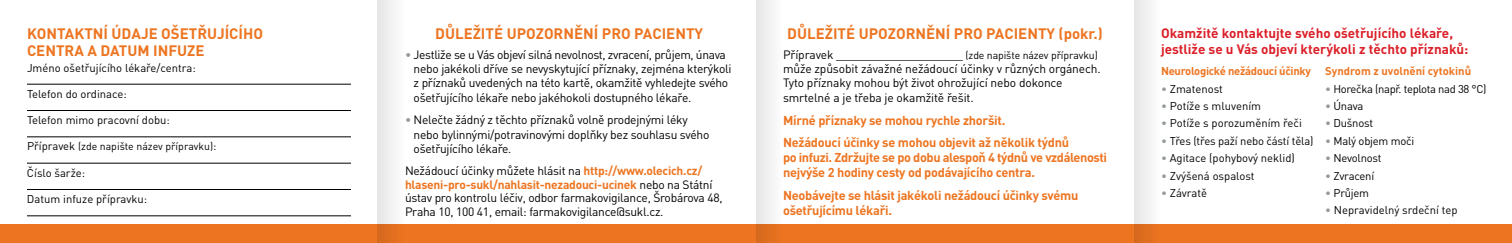
<style>
.page{position:relative;width:1512px;height:243px;background:#fff}
.page>*{position:absolute;margin:0;border:0;box-sizing:border-box;transform-origin:0 0}
.t1{font:700 15px/16.5px "DINCE";color:#ed7521}
.t2{font:700 13.5px/16.5px "DINCE";color:#db2029}
.t3{font:700 12.75px/15px "DINCE";letter-spacing:-.02em;color:#ed7521}
.t4{font:12px/14.2px "DINCE";letter-spacing:-.02em;color:#000}
.t5{font:11.25px "DINCE";color:#000}
.t6{font:11.25px "DINCE";letter-spacing:-.02em;color:#000}
.t7{font:11.25px "DINCE";letter-spacing:-.03em;color:#000}
.t8{font:700 11.25px "DINCE";letter-spacing:-.025em;color:#ed7521}
.t9{font:700 11.25px "DINCE";color:#ed7521}
.t10{font:10.5px "DINCE";color:#000}
.s1{font-size:11.25px}
.s2{color:#94999a}
.s3{font-weight:700;color:#ed7521}
.s4{font-size:10.5px}
</style>
<div class="page">
<hr style="left:27px;top:110px;width:324px;height:1px;background:#000">
<hr style="left:27px;top:163px;width:324px;height:1px;background:#000">
<hr style="left:27px;top:136px;width:324px;height:1px;background:#000">
<hr style="left:27px;top:189px;width:324px;height:1px;background:#000">
<hr style="left:27px;top:215px;width:324px;height:1px;background:#000">
<div style="left:0;top:224px;width:1512px;height:19px;background:#ed7521"></div>
<hr style="left:27px;top:84px;width:324px;height:1px;background:#000">
<svg style="left:1134px;top:0;width:17px;height:243px;fill:#ececec"></svg>
<svg style="left:756px;top:0;width:17px;height:243px;fill:#ececec"></svg>
<svg style="left:378px;top:0;width:16px;height:243px;fill:#ececec"></svg>
<p class="t1" style="left:27px;top:25px;width:238px">KONTAKTNÍ ÚDAJE OŠETŘUJÍCÍHO<br>CENTRA A DATUM INFUZE</p>
<p class="t5" style="left:27px;top:61px;width:170px">Jméno ošetřujícího lékaře/centra:</p>
<p class="t5" style="left:27px;top:87px;width:101px">Telefon do ordinace:</p>
<p class="t5" style="left:27px;top:113px;width:144px">Telefon mimo pracovní dobu:</p>
<p class="t10" style="left:27px;top:140px;width:191px"><span class="s1">Přípravek</span> (zde napište název přípravku)<span class="s1">:</span></p>
<p class="t5" style="left:27px;top:165px;width:60px">Číslo šarže:</p>
<p class="t5" style="left:27px;top:192px;width:122px">Datum infuze přípravku:</p>
<p class="t1" style="left:435px;top:25px;width:269px">DŮLEŽITÉ UPOZORNĚNÍ PRO PACIENTY</p>
<p class="t4" style="left:414px;top:47px;width:319px;text-indent:-9px"><span class="s2">•</span> Jestliže se u Vás objeví silná nevolnost, zvracení, průjem, únava nebo jakékoli dříve se nevyskytující příznaky, zejména kterýkoli z příznaků uvedených na této kartě, okamžitě vyhledejte svého ošetřujícího lékaře nebo jakéhokoli dostupného lékaře.</p>
<p class="t4" style="left:414px;top:113px;width:297px;text-indent:-9px"><span class="s2">•</span> Nelečte žádný z těchto příznaků volně prodejnými léky nebo bylinnými/potravinovými doplňky bez souhlasu svého ošetřujícího lékaře.</p>
<p class="t4" style="left:405px;top:164px;width:319px;line-height:13.5px">Nežádoucí účinky můžete hlásit na <span class="s3">http://www.olecich.cz/ hlaseni-pro-sukl/nahlasit-nezadouci-ucinek</span> nebo na Státní ústav pro kontrolu léčiv, odbor farmakovigilance, Šrobárova 48, Praha 10, 100 41, email: farmakovigilance@sukl.cz.</p>
<p class="t1" style="left:787px;top:25px;width:317px">DŮLEŽITÉ UPOZORNĚNÍ PRO PACIENTY (pokr.)</p>
<p class="t4" style="left:783px;top:47px;width:319px">Přípravek ____________________ <span class="s4">(zde napište název přípravku) </span>může způsobit závažné nežádoucí účinky v různých orgánech.<br>Tyto příznaky mohou být život ohrožující nebo dokonce smrtelné a je třeba je okamžitě řešit.</p>
<p class="t3" style="left:783px;top:109px;width:288px;line-height:22.2px">Mírné příznaky se mohou rychle zhoršit.<br>Nežádoucí účinky se mohou objevit až několik týdnů</p>
<p class="t3" style="left:783px;top:150px;width:326px">po infuzi. Zdržujte se po dobu alespoň 4 týdnů ve vzdálenosti nejvýše 2 hodiny cesty od podávajícího centra.</p>
<p class="t3" style="left:783px;top:187px;width:297px">Neobávejte se hlásit jakékoli nežádoucí účinky svému ošetřujícímu lékaři.</p>
<p class="t2" style="left:1161px;top:24px;width:309px">Okamžitě kontaktujte svého ošetřujícího lékaře, jestliže se u Vás objeví kterýkoli z těchto příznaků:</p>
<p class="t8" style="left:1161px;top:64px;width:152px">Neurologické nežádoucí účinky</p>
<p class="t5" style="left:1161px;top:81px;width:63px"><span class="s2">•</span> Zmatenost</p>
<p class="t5" style="left:1161px;top:99px;width:102px"><span class="s2">•</span> Potíže s mluvením</p>
<p class="t5" style="left:1161px;top:116px;width:142px"><span class="s2">•</span> Potíže s porozuměním řeči</p>
<p class="t5" style="left:1161px;top:134px;width:154px"><span class="s2">•</span> Třes (třes paží nebo částí těla)</p>
<p class="t5" style="left:1161px;top:151px;width:135px"><span class="s2">•</span> Agitace (pohybový neklid)</p>
<p class="t5" style="left:1161px;top:168px;width:95px"><span class="s2">•</span> Zvýšená ospalost</p>
<p class="t5" style="left:1161px;top:186px;width:48px"><span class="s2">•</span> Závratě</p>
<p class="t9" style="left:1325px;top:64px;width:147px">Syndrom z uvolnění cytokinů</p>
<p class="t7" style="left:1325px;top:81px;width:163px"><span class="s2">•</span> Horečka (např. teplota nad 38 °C)</p>
<p class="t5" style="left:1325px;top:99px;width:40px"><span class="s2">•</span> Únava</p>
<p class="t6" style="left:1325px;top:116px;width:49px"><span class="s2">•</span> Dušnost</p>
<p class="t6" style="left:1325px;top:134px;width:91px"><span class="s2">•</span> Malý objem moči</p>
<p class="t6" style="left:1325px;top:151px;width:58px"><span class="s2">•</span> Nevolnost</p>
<p class="t6" style="left:1325px;top:168px;width:51px"><span class="s2">•</span> Zvracení</p>
<p class="t5" style="left:1325px;top:186px;width:46px"><span class="s2">•</span> Průjem</p>
<p class="t5" style="left:1325px;top:203px;width:134px"><span class="s2">•</span> Nepravidelný srdeční tep</p>
</div>
